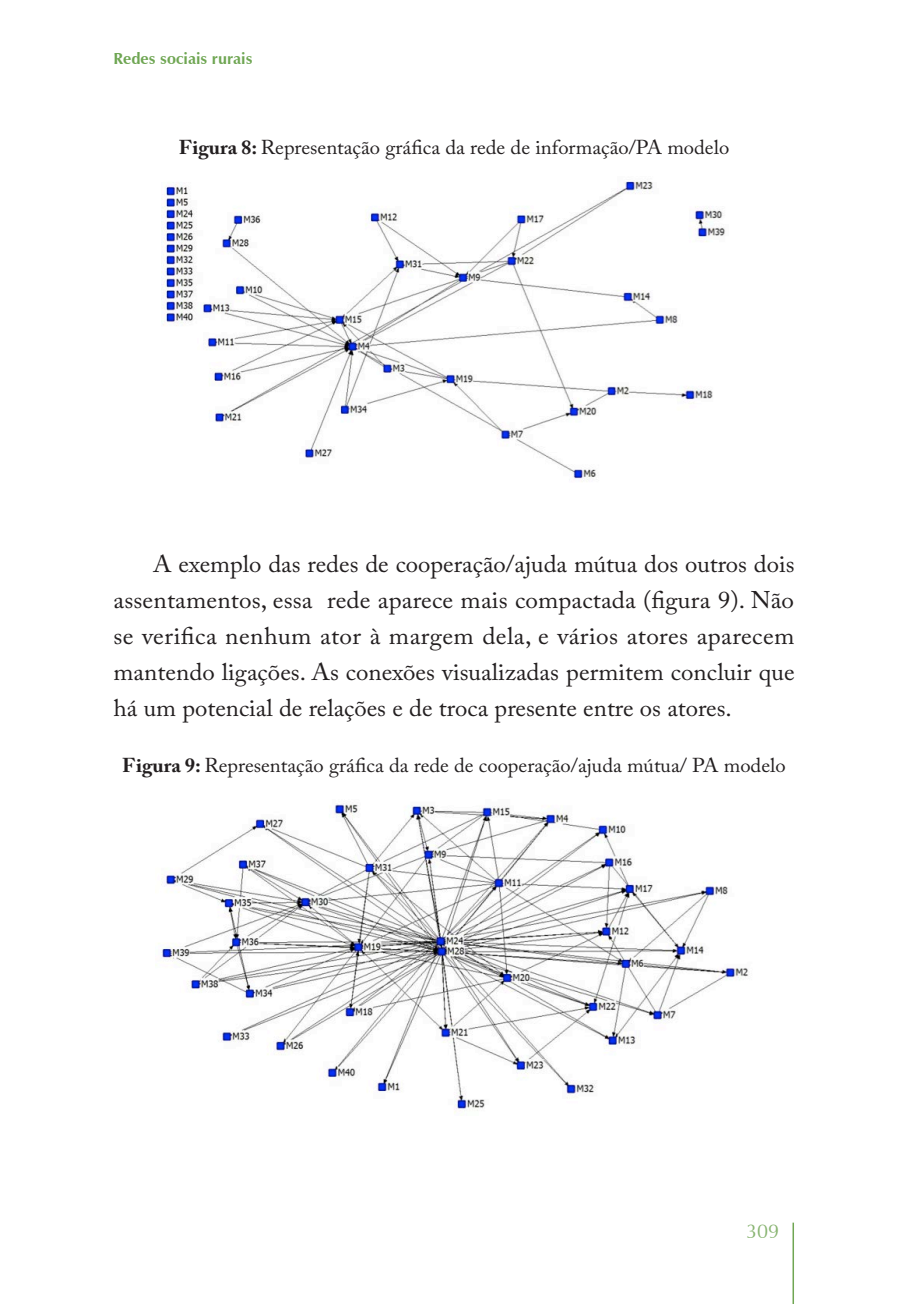
<style>
.page{position:relative;width:908px;height:1304px;background:#fff}
.page>*{position:absolute;margin:0;border:0;box-sizing:border-box;transform-origin:0 0}
.texto{font:24px/36px "Adobe Caslon Pro";color:#231f20;text-align:justify}
.legenda{font:20px "Adobe Caslon Pro";color:#231f20}
.t1{font:20px "Zapf Humanist 601 BT";color:#88b471}
.t2{font:700 16px "Zapf Humanist 601 BT";color:#6fa653}
.s1{font-weight:700}
</style>
<div class="page">
<hr style="left:792px;top:1223px;width:1px;height:81px;background:#6fa653">
<img style="left:161px;top:181px;width:564px;height:301px">
<img style="left:155px;top:804px;width:593px;height:312px">
<p class="t2" style="left:113px;top:49px;width:141px">Redes sociais rurais</p>
<p class="legenda" style="left:179px;top:135px;width:552px"><span class="s1">Figura 8:</span> Representação gráfica da rede de informação/PA modelo</p>
<p class="texto" style="left:113px;top:545px;width:682px;text-indent:40px">A exemplo das redes de cooperação/ajuda mútua dos outros dois assentamentos, essa rede aparece mais compactada (figura 9). Não se verifica nenhum ator à margem dela, e vários atores aparecem mantendo ligações. As conexões visualizadas permitem concluir que há um potencial de relações e de troca presente entre os atores.</p>
<p class="legenda" style="left:122px;top:754px;width:664px"><span class="s1">Figura 9:</span> Representação gráfica da rede de cooperação/ajuda mútua/ PA modelo</p>
<p class="t1" style="left:745px;top:1219px;width:34px">309</p>
</div>
